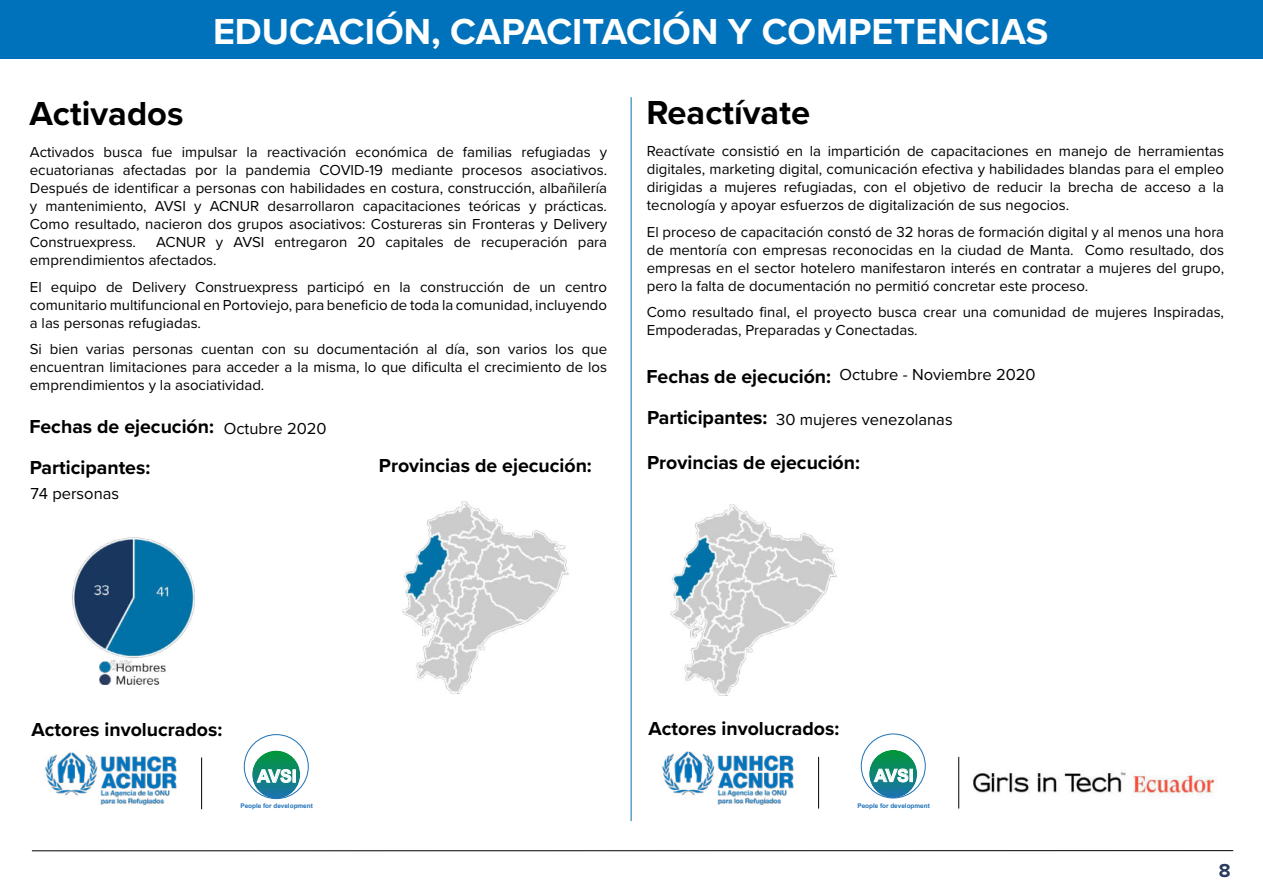
<style>
.page{position:relative;width:1263px;height:893px;background:#fff}
.page>*{position:absolute;margin:0;border:0;box-sizing:border-box;transform-origin:0 0}
.t1{font:700 37.5px "Proxima Nova";color:#fff}
.t2{font:700 34.5px "Proxima Nova";color:#000}
.t3{font:700 19.5px "Proxima Nova";color:#000}
.t4{font:700 19.5px "Proxima Nova";color:#293b5e}
.t5{font:700 17.4px "Arial";color:#fff}
.t6{font:16.5px "Proxima Nova";color:#000}
.t7{font:15px/18px "Proxima Nova";color:#000;text-align:justify}
.t8{font:700 6.45px "Arial";color:#1d70b7}
.s1{font-weight:400;font-size:16.5px}
.s2{font-weight:700;font-size:19.5px}
</style>
<div class="page">
<hr style="left:32px;top:850px;width:1201px;height:1px;background:#000">
<img style="left:670px;top:504px;width:167px;height:192px">
<img style="left:662px;top:751px;width:132px;height:54px">
<hr style="left:818px;top:757px;width:1px;height:51px;background:#000">
<img style="left:973px;top:771px;width:244px;height:23px">
<hr style="left:958px;top:757px;width:1px;height:51px;background:#000">
<div style="left:861px;top:734px;width:64px;height:64px;border:1px solid #1d71b5;border-radius:50%"></div>
<svg style="left:869px;top:750px;width:48px;height:48px"></svg>
<svg style="left:874px;top:769px;width:39px;height:13px"></svg>
<hr style="left:631px;top:97px;width:1px;height:724px;background:#0073a6">
<img style="left:402px;top:501px;width:167px;height:193px">
<img style="left:45px;top:752px;width:132px;height:53px">
<hr style="left:201px;top:757px;width:1px;height:52px;background:#000">
<div style="left:244px;top:734px;width:64px;height:65px;border:1px solid #1d71b5;border-radius:50%"></div>
<svg style="left:252px;top:750px;width:48px;height:49px"></svg>
<svg style="left:257px;top:769px;width:39px;height:14px"></svg>
<img style="left:72px;top:537px;width:123px;height:147px">
<div style="left:0;top:0;width:1262px;height:59px;background:#0072bc"></div>
<h2 class="t2" style="left:29px;top:95px;width:156px">Activados</h2>
<h1 class="t1" style="left:213px;top:12px;width:837px">EDUCACIÓN, CAPACITACIÓN Y COMPETENCIAS</h1>
<h2 class="t2" style="left:646px;top:94px;width:165px">Reactívate</h2>
<p class="t7" style="left:30px;top:143px;width:579px">Activados busca fue impulsar la reactivación económica de familias refugiadas y ecuatorianas afectadas por la pandemia COVID-19 mediante procesos asociativos.<br>Después de identificar a personas con habilidades en costura, construcción, albañilería y mantenimiento, AVSI y ACNUR desarrollaron capacitaciones teóricas y prácticas.<br>Como resultado, nacieron dos grupos asociativos: Costureras sin Fronteras y Delivery Construexpress.</p>
<p class="t7" style="left:30px;top:233px;width:579px;text-indent:126px">ACNUR y AVSI entregaron 20 capitales de recuperación para emprendimientos afectados.</p>
<p class="t7" style="left:30px;top:278px;width:579px">El equipo de Delivery Construexpress participó en la construcción de un centro comunitario multifuncional en Portoviejo, para beneficio de toda la comunidad, incluyendo a las personas refugiadas.</p>
<p class="t7" style="left:30px;top:340px;width:579px">Si bien varias personas cuentan con su documentación al día, son varios los que encuentran limitaciones para acceder a la misma, lo que dificulta el crecimiento de los emprendimientos y la asociatividad.</p>
<h3 class="t3" style="left:29px;top:416px;width:299px">Fechas de ejecución: <span class="s1">Octubre 2020</span></h3>
<h3 class="t3" style="left:30px;top:458px;width:122px">Participantes:</h3>
<h3 class="t3" style="left:379px;top:455px;width:214px">Provincias de ejecución:</h3>
<p class="t6" style="left:30px;top:486px;width:90px">74 personas</p>
<p class="t7" style="left:647px;top:142px;width:579px">Reactívate consistió en la impartición de capacitaciones en manejo de herramientas digitales, marketing digital, comunicación efectiva y habilidades blandas para el empleo dirigidas a mujeres refugiadas, con el objetivo de reducir la brecha de acceso a la tecnología y apoyar esfuerzos de digitalización de sus negocios.</p>
<p class="t7" style="left:647px;top:223px;width:579px">El proceso de capacitación constó de 32 horas de formación digital y al menos una hora de mentoría con empresas reconocidas en la ciudad de Manta. Como resultado, dos empresas en el sector hotelero manifestaron interés en contratar a mujeres del grupo, pero la falta de documentación no permitió concretar este proceso.</p>
<p class="t7" style="left:647px;top:303px;width:579px">Como resultado final, el proyecto busca crear una comunidad de mujeres Inspiradas,<br>Empoderadas, Preparadas y Conectadas.</p>
<p class="t6" style="left:646px;top:368px;width:391px"><span class="s2">Fechas de ejecución:</span> Octubre - Noviembre 2020</p>
<p class="t6" style="left:776px;top:413px;width:178px">30 mujeres venezolanas</p>
<h3 class="t3" style="left:647px;top:407px;width:122px">Participantes:</h3>
<h3 class="t3" style="left:647px;top:452px;width:214px">Provincias de ejecución:</h3>
<h3 class="t3" style="left:32px;top:719px;width:192px">Actores involucrados:</h3>
<p class="t5" style="left:257px;top:770px;width:41px">AVSI</p>
<p class="t8" style="left:240px;top:804px;width:74px">People for development</p>
<h3 class="t3" style="left:648px;top:718px;width:192px">Actores involucrados:</h3>
<p class="t5" style="left:874px;top:769px;width:41px">AVSI</p>
<p class="t8" style="left:857px;top:803px;width:74px">People for development</p>
<h3 class="t4" style="left:1219px;top:860px;width:13px">8</h3>
</div>
